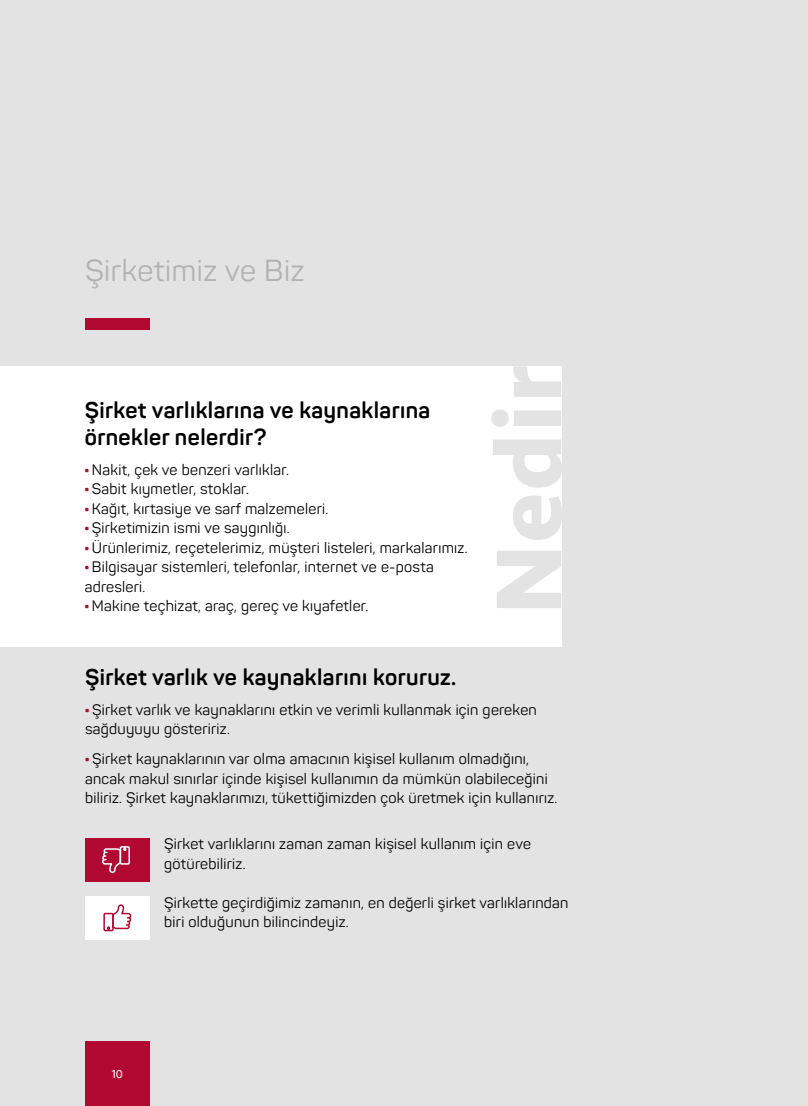
<style>
.page{position:relative;width:808px;height:1106px;background:#e3e3e3}
.page>*{position:absolute;margin:0;border:0;box-sizing:border-box;transform-origin:0 0}
.t1{font:700 96.9px "Seravek";letter-spacing:.02em;color:#e3e3e3}
.t2{font:30px "Panton";letter-spacing:.02em;color:#b3b2b2}
.t3{font:700 22.5px/27px "Panton";letter-spacing:.02em;color:#000}
.t4{font:15px/19.5px "Panton";letter-spacing:.02em;color:#000}
.t5{font:12px "Seravek";color:#fff}
.s1{font-weight:900;color:#b20933}
</style>
<div class="page">
<div style="left:85px;top:1041px;width:65px;height:65px;background:#b20933"></div>
<div style="left:85px;top:319px;width:65px;height:11px;background:#b20933"></div>
<div style="left:0;top:366px;width:561px;height:280px;background:#fff"></div>
<div style="left:85px;top:838px;width:65px;height:43px;background:#b20933"></div>
<div style="left:85px;top:896px;width:65px;height:43px;background:#fff"></div>
<svg style="left:102px;top:846px;width:28px;height:27px"></svg>
<svg style="left:103px;top:904px;width:29px;height:28px"></svg>
<h2 class="t2" style="left:85px;top:252px;width:221px">Şirketimiz ve Biz</h2>
<h3 class="t3" style="left:85px;top:396px;width:347px">Şirket varlıklarına ve kaynaklarına örnekler nelerdir?</h3>
<p class="t4" style="left:85px;top:459px;width:384px"><span class="s1">∙</span> Nakit, çek ve benzeri varlıklar.<br><span class="s1">∙</span> Sabit kıymetler, stoklar.<br><span class="s1">∙</span> Kağıt, kırtasiye ve sarf malzemeleri.<br><span class="s1">∙</span> Şirketimizin ismi ve saygınlığı.<br><span class="s1">∙</span> Ürünlerimiz, reçetelerimiz, müşteri listeleri, markalarımız. <span class="s1">∙</span> Bilgisayar sistemleri, telefonlar, internet ve e-posta adresleri.<br><span class="s1">∙</span> Makine teçhizat, araç, gereç ve kıyafetler.</p>
<h1 class="t1" style="left:451px;top:614px;width:250px;rotate:-90deg">Nedir</h1>
<h3 class="t3" style="left:85px;top:663px;width:373px">Şirket varlık ve kaynaklarını koruruz.</h3>
<p class="t4" style="left:85px;top:700px;width:453px"><span class="s1">∙</span> Şirket varlık ve kaynaklarını etkin ve verimli kullanmak için gereken sağduyuyu gösteririz.</p>
<p class="t4" style="left:85px;top:749px;width:474px"><span class="s1">∙</span> Şirket kaynaklarının var olma amacının kişisel kullanım olmadığını, ancak makul sınırlar içinde kişisel kullanımın da mümkün olabileceğini biliriz. Şirket kaynaklarımızı, tükettiğimizden çok üretmek için kullanırız.</p>
<p class="t4" style="left:164px;top:834px;width:368px">Şirket varlıklarını zaman zaman kişisel kullanım için eve götürebiliriz.</p>
<p class="t4" style="left:164px;top:892px;width:406px">Şirkette geçirdiğimiz zamanın, en değerli şirket varlıklarından biri olduğunun bilincindeyiz.</p>
<p class="t5" style="left:112px;top:1064px;width:13px">10</p>
</div>
